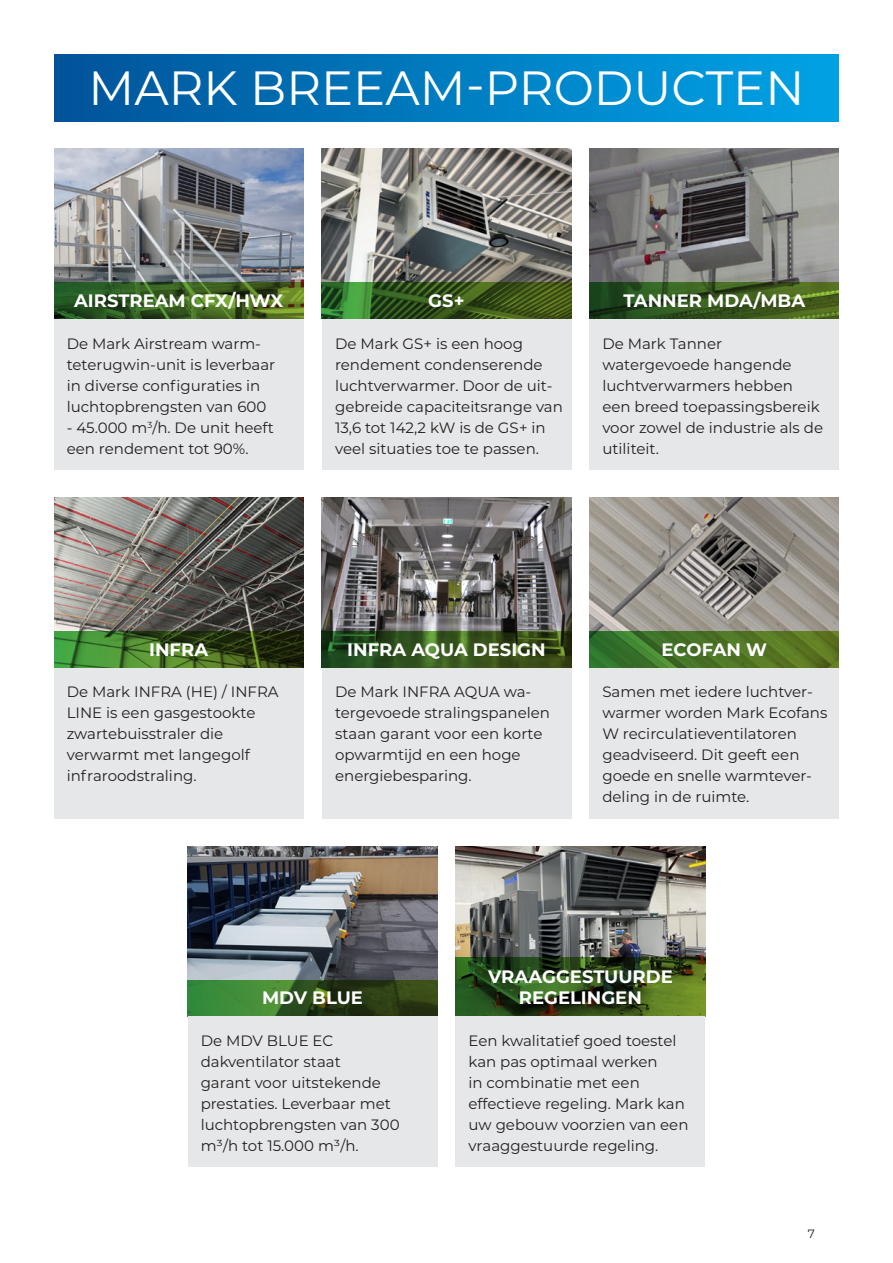
<style>
.page{position:relative;width:893px;height:1263px;background:#fff}
.page>*{position:absolute;margin:0;border:0;box-sizing:border-box;transform-origin:0 0}
.t1{font:48px "Montserrat";color:#fff}
.t2{font:700 18px "Montserrat";color:#fff}
.t3{font:15px/21px "Montserrat";color:#231f20}
.t4{font:12px "Montserrat";color:#231f20}
</style>
<div class="page">
<div style="left:54px;top:54px;width:785px;height:67px;background:linear-gradient(to right,#015399,#00a4e6)"></div>
<img style="left:54px;top:149px;width:249px;height:134px">
<img style="left:322px;top:149px;width:249px;height:134px">
<img style="left:590px;top:149px;width:249px;height:134px">
<svg style="left:54px;top:283px;width:249px;height:36px;background:#3c6122"></svg>
<svg style="left:322px;top:283px;width:249px;height:36px;background:#375c1e"></svg>
<svg style="left:590px;top:283px;width:249px;height:36px;background:#36561d"></svg>
<img style="left:54px;top:497px;width:249px;height:134px">
<img style="left:322px;top:497px;width:249px;height:134px">
<img style="left:590px;top:497px;width:249px;height:134px">
<svg style="left:54px;top:631px;width:249px;height:37px;background:#3a6322"></svg>
<svg style="left:322px;top:631px;width:249px;height:37px;background:#31501c"></svg>
<svg style="left:590px;top:631px;width:249px;height:37px;background:#497426"></svg>
<img style="left:188px;top:846px;width:249px;height:134px">
<img style="left:456px;top:846px;width:249px;height:111px">
<svg style="left:188px;top:980px;width:249px;height:36px;background:#335d23"></svg>
<svg style="left:456px;top:957px;width:249px;height:59px;background:#314d1a"></svg>
<div style="left:54px;top:319px;width:249px;height:151px;background:#e6e7e9"></div>
<div style="left:322px;top:319px;width:250px;height:151px;background:#e6e7e9"></div>
<div style="left:590px;top:319px;width:249px;height:151px;background:#e6e7e9"></div>
<div style="left:54px;top:668px;width:249px;height:151px;background:#e6e7e9"></div>
<div style="left:322px;top:668px;width:250px;height:151px;background:#e6e7e9"></div>
<div style="left:590px;top:668px;width:249px;height:151px;background:#e6e7e9"></div>
<div style="left:188px;top:1016px;width:249px;height:151px;background:#e6e7e9"></div>
<div style="left:456px;top:1016px;width:249px;height:151px;background:#e6e7e9"></div>
<p class="t1" style="left:89px;top:55px;width:717px">MARK BREEAM-PRODUCTEN</p>
<p class="t2" style="left:74px;top:288px;width:211px">AIRSTREAM CFX/HWX</p>
<p class="t2" style="left:428px;top:288px;width:38px">GS+</p>
<p class="t2" style="left:623px;top:288px;width:183px">TANNER MDA/MBA</p>
<p class="t3" style="left:67px;top:332px;width:210px">De Mark Airstream warm&shy;teterugwin-unit is leverbaar in diverse configuraties in luchtopbrengsten van 600</p>
<p class="t3" style="left:67px;top:416px;width:209px">- 45.000 m<sup>3</sup>/h. De unit heeft een rendement tot 90%.</p>
<p class="t3" style="left:335px;top:332px;width:229px">De Mark GS+ is een hoog rendement condenserende luchtverwarmer. Door de uit&shy;gebreide capaciteitsrange van<br>13,6 tot 142,2 kW is de GS+ in veel situaties toe te passen.</p>
<p class="t3" style="left:602px;top:332px;width:222px">De Mark Tanner watergevoede hangende luchtverwarmers hebben een breed toepassingsbereik voor zowel de industrie als de utiliteit.</p>
<p class="t2" style="left:149px;top:637px;width:60px">INFRA</p>
<p class="t2" style="left:347px;top:637px;width:200px">INFRA AQUA DESIGN</p>
<p class="t2" style="left:662px;top:637px;width:107px">ECOFAN W</p>
<p class="t3" style="left:67px;top:681px;width:213px">De Mark INFRA (HE) / INFRA<br>LINE is een gasgestookte zwartebuisstraler die verwarmt met langegolf infraroodstraling.</p>
<p class="t3" style="left:335px;top:681px;width:216px">De Mark INFRA AQUA wa&shy;tergevoede stralingspanelen staan garant voor een korte opwarmtijd en een hoge energiebesparing.</p>
<p class="t3" style="left:602px;top:681px;width:227px">Samen met iedere luchtver&shy;warmer worden Mark Ecofans<br>W recirculatieventilatoren geadviseerd. Dit geeft een goede en snelle warmtever&shy;deling in de ruimte.</p>
<p class="t2" style="left:262px;top:985px;width:102px">MDV BLUE</p>
<p class="t2" style="left:488px;top:963px;width:186px">VRAAGGESTUURDE</p>
<p class="t2" style="left:519px;top:985px;width:125px">REGELINGEN</p>
<p class="t3" style="left:201px;top:1030px;width:200px">De MDV BLUE EC dakventilator staat<br>garant voor uitstekende prestaties. Leverbaar met luchtopbrengsten van 300 m³/h tot 15.000 m³/h.</p>
<p class="t3" style="left:468px;top:1030px;width:222px">Een kwalitatief goed toestel kan pas optimaal werken<br>in combinatie met een effectieve regeling. Mark kan uw gebouw voorzien van een vraaggestuurde regeling.</p>
<p class="t4" style="left:808px;top:1226px;width:9px">7</p>
</div>
